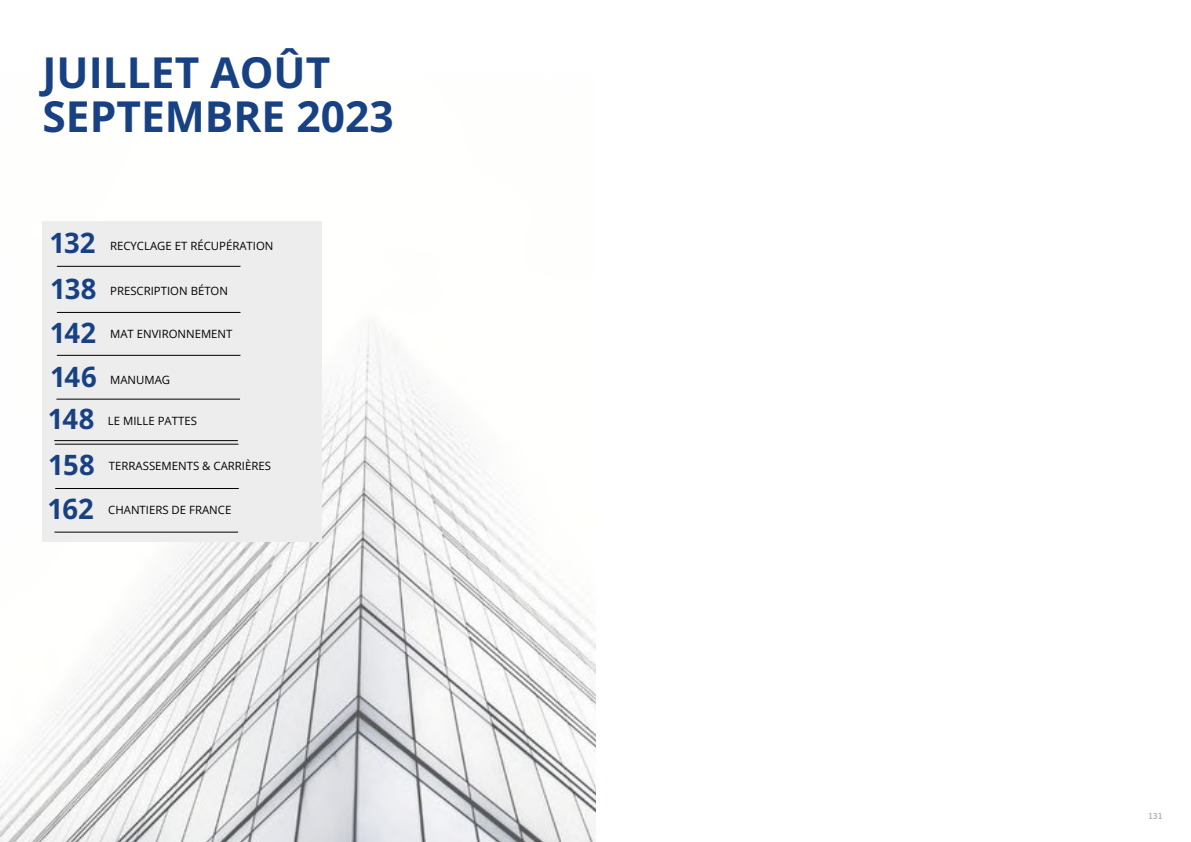
<style>
.page{position:relative;width:1191px;height:842px;background:#fff}
.page>*{position:absolute;margin:0;border:0;box-sizing:border-box;transform-origin:0 0}
.t1{font:700 42.5px/44.1px "Open Sans";color:#184184}
.t2{font:700 28px "Open Sans";letter-spacing:-.015em;color:#184184}
.t3{font:11.4px "Open Sans";color:#000}
.t4{font:700 8.5px "Trade Gothic Next LT Pro";color:#b3b2b2}
</style>
<div class="page">
<img style="left:0;top:221px;width:595px;height:621px">
<div style="left:43px;top:221px;width:279px;height:320px;background:#ededed"></div>
<hr style="left:57px;top:312px;width:183px;height:1px;background:#000">
<hr style="left:57px;top:266px;width:183px;height:1px;background:#000">
<hr style="left:57px;top:355px;width:183px;height:1px;background:#000">
<hr style="left:56px;top:399px;width:184px;height:1px;background:#000">
<hr style="left:55px;top:444px;width:183px;height:1px;background:#000">
<hr style="left:54px;top:440px;width:184px;height:1px;background:#000">
<hr style="left:55px;top:488px;width:184px;height:1px;background:#000">
<hr style="left:55px;top:532px;width:183px;height:1px;background:#000">
<h1 class="t1" style="left:43px;top:49px;width:353px">JUILLET AOÛT<br>SEPTEMBRE 2023</h1>
<h2 class="t2" style="left:50px;top:223px;width:48px">132</h2>
<p class="t3" style="left:110px;top:238px;width:165px">RECYCLAGE ET RÉCUPÉRATION</p>
<h2 class="t2" style="left:50px;top:270px;width:48px">138</h2>
<p class="t3" style="left:110px;top:283px;width:119px">PRESCRIPTION BÉTON</p>
<h2 class="t2" style="left:50px;top:314px;width:48px">142</h2>
<p class="t3" style="left:110px;top:326px;width:124px">MAT ENVIRONNEMENT</p>
<h2 class="t2" style="left:50px;top:358px;width:48px">146</h2>
<p class="t3" style="left:110px;top:372px;width:62px">MANUMAG</p>
<h2 class="t2" style="left:48px;top:399px;width:48px">148</h2>
<p class="t3" style="left:108px;top:413px;width:90px">LE MILLE PATTES</p>
<h2 class="t2" style="left:48px;top:446px;width:48px">158</h2>
<p class="t3" style="left:109px;top:458px;width:164px">TERRASSEMENTS &amp; CARRIÈRES</p>
<h2 class="t2" style="left:48px;top:489px;width:48px">162</h2>
<p class="t3" style="left:108px;top:502px;width:125px">CHANTIERS DE FRANCE</p>
<p class="t4" style="left:1148px;top:810px;width:16px">131</p>
</div>
